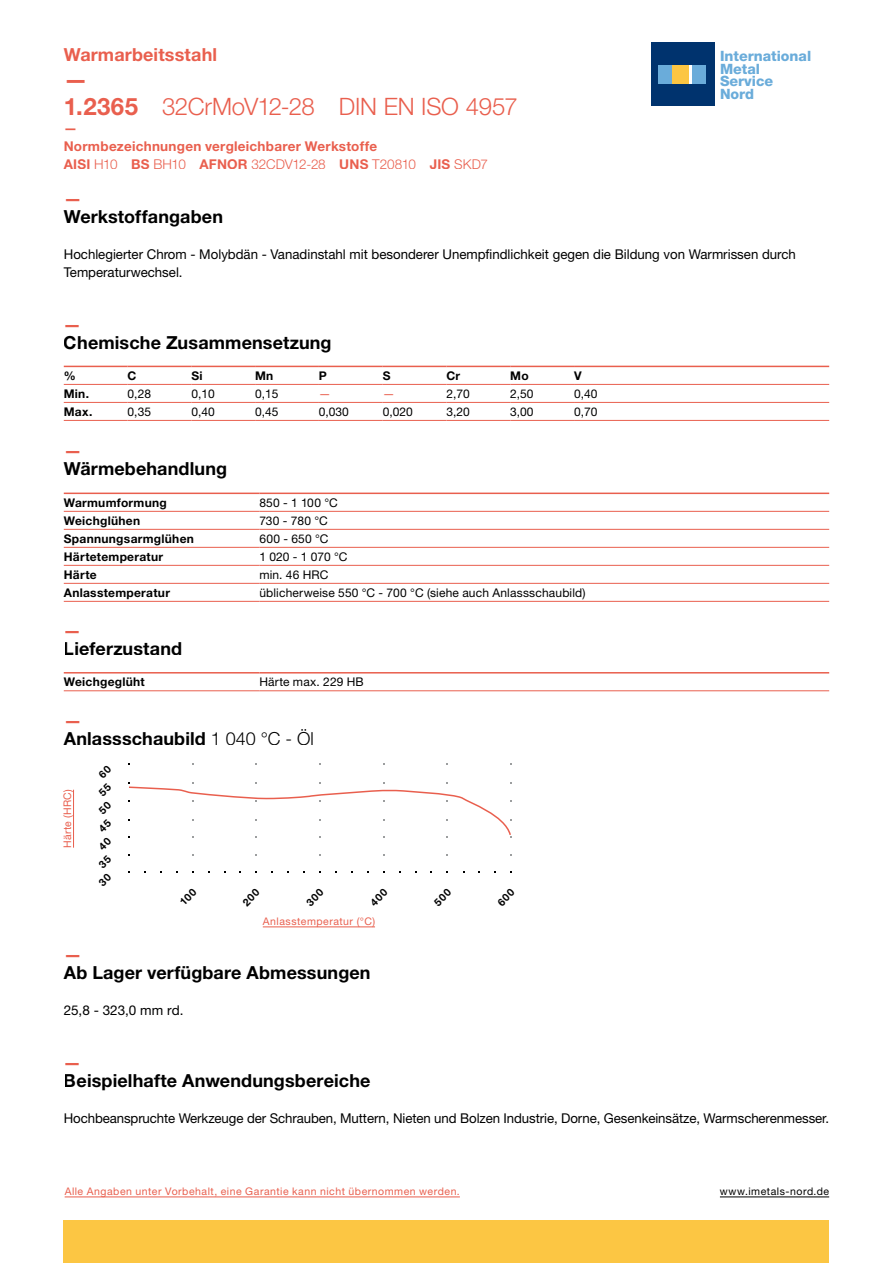
<style>
.page{position:relative;width:893px;height:1263px;background:#fff}
.page>*{position:absolute;margin:0;border:0;box-sizing:border-box;transform-origin:0 0}
.t1{font:300 24px "Helvetica Neue LT Std";letter-spacing:-.015em;color:#e95f4e}
.t2{font:700 24px "Helvetica Neue LT Std";color:#e95f4e}
.t3{font:700 18px/18px "Helvetica Neue LT Std";letter-spacing:.005em;color:#000}
.t4{font:700 18px "Helvetica Neue LT Std";letter-spacing:.01em;color:#e95f4e}
.t5{font:800 14.25px/12.6px "Helvetica Neue LT Std";color:#6aacda}
.t6{font:13.5px/18px "Helvetica Neue LT Std";color:#000}
.t7{font:700 13.5px/18px "Helvetica Neue LT Std";letter-spacing:.02em;color:#e95f4e}
.t8{font:12px "Helvetica Neue LT Std";letter-spacing:.01em;color:#000}
.t9{font:700 12px "Helvetica Neue LT Std";letter-spacing:.025em;color:#000}
.t10{font:12px "Helvetica Neue LT Pro";color:#000}
.t11{font:12px "Helvetica Neue LT Pro";color:#e95f4e}
.t12{font:10.5px "Helvetica Neue LT Pro";letter-spacing:.05em;color:#e95f4e}
.t13{font:10.5px "Helvetica Neue LT Pro";letter-spacing:.045em;color:#000}
.t14{font:10.5px "Helvetica Neue LT Std";letter-spacing:.02em;color:#e95f4e}
.s1{font-weight:700}
.s2{font-weight:300}
.s3{color:#e95f4e}
</style>
<div class="page">
<div style="left:64px;top:1220px;width:765px;height:43px;background:#fcc643"></div>
<div style="left:651px;top:43px;width:63px;height:63px;background:#00336e"></div>
<div style="left:672px;top:65px;width:18px;height:19px;background:#fcc643"></div>
<div style="left:659px;top:65px;width:13px;height:19px;background:#6aacda"></div>
<svg style="left:689px;top:65px;width:4px;height:19px"></svg>
<div style="left:693px;top:65px;width:13px;height:19px;background:#6aacda"></div>
<hr style="left:64px;top:384px;width:64px;height:1px;background:#e95f4e">
<hr style="left:128px;top:384px;width:63px;height:1px;background:#e95f4e">
<hr style="left:191px;top:384px;width:64px;height:1px;background:#e95f4e">
<hr style="left:255px;top:384px;width:64px;height:1px;background:#e95f4e">
<hr style="left:319px;top:384px;width:64px;height:1px;background:#e95f4e">
<hr style="left:383px;top:384px;width:63px;height:1px;background:#e95f4e">
<hr style="left:446px;top:384px;width:64px;height:1px;background:#e95f4e">
<hr style="left:510px;top:384px;width:64px;height:1px;background:#e95f4e">
<hr style="left:574px;top:384px;width:255px;height:1px;background:#e95f4e">
<hr style="left:64px;top:402px;width:64px;height:1px;background:#e95f4e">
<hr style="left:128px;top:402px;width:63px;height:1px;background:#e95f4e">
<hr style="left:191px;top:402px;width:64px;height:1px;background:#e95f4e">
<hr style="left:255px;top:402px;width:64px;height:1px;background:#e95f4e">
<hr style="left:319px;top:402px;width:64px;height:1px;background:#e95f4e">
<hr style="left:383px;top:402px;width:63px;height:1px;background:#e95f4e">
<hr style="left:446px;top:402px;width:64px;height:1px;background:#e95f4e">
<hr style="left:510px;top:402px;width:64px;height:1px;background:#e95f4e">
<hr style="left:574px;top:402px;width:255px;height:1px;background:#e95f4e">
<hr style="left:64px;top:420px;width:64px;height:1px;background:#e95f4e">
<hr style="left:128px;top:420px;width:63px;height:1px;background:#e95f4e">
<hr style="left:191px;top:420px;width:64px;height:1px;background:#e95f4e">
<hr style="left:255px;top:420px;width:64px;height:1px;background:#e95f4e">
<hr style="left:319px;top:420px;width:64px;height:1px;background:#e95f4e">
<hr style="left:383px;top:420px;width:63px;height:1px;background:#e95f4e">
<hr style="left:446px;top:420px;width:64px;height:1px;background:#e95f4e">
<hr style="left:510px;top:420px;width:64px;height:1px;background:#e95f4e">
<hr style="left:574px;top:420px;width:255px;height:1px;background:#e95f4e">
<hr style="left:64px;top:366px;width:64px;height:1px;background:#e95f4e">
<hr style="left:128px;top:366px;width:63px;height:1px;background:#e95f4e">
<hr style="left:191px;top:366px;width:64px;height:1px;background:#e95f4e">
<hr style="left:255px;top:366px;width:64px;height:1px;background:#e95f4e">
<hr style="left:319px;top:366px;width:64px;height:1px;background:#e95f4e">
<hr style="left:383px;top:366px;width:63px;height:1px;background:#e95f4e">
<hr style="left:446px;top:366px;width:64px;height:1px;background:#e95f4e">
<hr style="left:510px;top:366px;width:64px;height:1px;background:#e95f4e">
<hr style="left:574px;top:366px;width:255px;height:1px;background:#e95f4e">
<hr style="left:73px;top:790px;width:1px;height:58px;background:#e95f4e">
<hr style="left:263px;top:926px;width:112px;height:1px;background:#e95f4e">
<svg style="left:128px;top:782px;width:384px;height:56px"></svg>
<hr style="left:65px;top:1196px;width:395px;height:1px;background:#e95f4e">
<hr style="left:720px;top:1196px;width:109px;height:1px;background:#000">
<hr style="left:64px;top:511px;width:195px;height:1px;background:#e95f4e">
<hr style="left:259px;top:511px;width:570px;height:1px;background:#e95f4e">
<hr style="left:64px;top:529px;width:195px;height:1px;background:#e95f4e">
<hr style="left:259px;top:529px;width:570px;height:1px;background:#e95f4e">
<hr style="left:64px;top:547px;width:195px;height:1px;background:#e95f4e">
<hr style="left:259px;top:547px;width:570px;height:1px;background:#e95f4e">
<hr style="left:64px;top:565px;width:195px;height:1px;background:#e95f4e">
<hr style="left:259px;top:565px;width:570px;height:1px;background:#e95f4e">
<hr style="left:64px;top:583px;width:195px;height:1px;background:#e95f4e">
<hr style="left:259px;top:583px;width:570px;height:1px;background:#e95f4e">
<hr style="left:64px;top:601px;width:195px;height:1px;background:#e95f4e">
<hr style="left:259px;top:601px;width:570px;height:1px;background:#e95f4e">
<hr style="left:64px;top:493px;width:195px;height:1px;background:#e95f4e">
<hr style="left:259px;top:493px;width:570px;height:1px;background:#e95f4e">
<hr style="left:64px;top:690px;width:195px;height:1px;background:#e95f4e">
<hr style="left:259px;top:690px;width:570px;height:1px;background:#e95f4e">
<hr style="left:64px;top:672px;width:195px;height:1px;background:#e95f4e">
<hr style="left:259px;top:672px;width:570px;height:1px;background:#e95f4e">
<h2 class="t4" style="left:64px;top:43px;width:155px">Warmarbeitsstahl</h2>
<h1 class="t2" style="left:64px;top:64px;width:25px">—</h1>
<h1 class="t1" style="left:64px;top:91px;width:456px"><span class="s1">1.2365</span> 32CrMoV12-28 DIN EN ISO 4957</h1>
<p class="t7" style="left:64px;top:118px;width:426px">—<br>Normbezeichnungen vergleichbarer Werkstoffe<br>AISI <span class="s2">H10</span> BS <span class="s2">BH10</span> AFNOR <span class="s2">32CDV12-28</span> UNS <span class="s2">T20810</span> JIS <span class="s2">SKD7</span></p>
<h2 class="t4" style="left:64px;top:187px;width:19px">—</h2>
<h2 class="t3" style="left:64px;top:207px;width:161px">Werkstoffangaben</h2>
<p class="t5" style="left:720px;top:50px;width:93px">International<br>Metal<br>Service</p>
<p class="t5" style="left:720px;top:87px;width:36px">Nord</p>
<p class="t6" style="left:64px;top:245px;width:734px">Hochlegierter Chrom - Molybdän - Vanadinstahl mit besonderer Unempfindlichkeit gegen die Bildung von Warmrissen durch<br>Temperaturwechsel.</p>
<h2 class="t4" style="left:64px;top:313px;width:19px">—</h2>
<h2 class="t3" style="left:64px;top:333px;width:269px">Chemische Zusammensetzung</h2>
<p class="t9" style="left:64px;top:368px;width:13px">%</p>
<p class="t9" style="left:128px;top:368px;width:10px">C</p>
<p class="t9" style="left:191px;top:368px;width:13px">Si</p>
<p class="t9" style="left:255px;top:368px;width:20px">Mn</p>
<p class="t9" style="left:319px;top:368px;width:10px">P</p>
<p class="t9" style="left:383px;top:368px;width:9px">S</p>
<p class="t9" style="left:446px;top:368px;width:15px">Cr</p>
<p class="t9" style="left:510px;top:368px;width:20px">Mo</p>
<p class="t9" style="left:574px;top:368px;width:9px">V</p>
<p class="t9" style="left:64px;top:386px;width:27px">Min.</p>
<p class="t8" style="left:128px;top:386px;width:25px">0,28</p>
<p class="t8" style="left:191px;top:386px;width:25px">0,10</p>
<p class="t10" style="left:255px;top:386px;width:25px">0,15</p>
<p class="t11" style="left:319px;top:386px;width:13px">—</p>
<p class="t11" style="left:383px;top:386px;width:13px">—</p>
<p class="t8" style="left:446px;top:386px;width:25px">2,70</p>
<p class="t8" style="left:510px;top:386px;width:25px">2,50</p>
<p class="t10" style="left:574px;top:386px;width:25px">0,40</p>
<p class="t9" style="left:64px;top:404px;width:30px">Max.</p>
<p class="t8" style="left:128px;top:404px;width:25px">0,35</p>
<p class="t8" style="left:191px;top:404px;width:25px">0,40</p>
<p class="t8" style="left:255px;top:404px;width:25px">0,45</p>
<p class="t8" style="left:319px;top:404px;width:32px">0,030</p>
<p class="t8" style="left:383px;top:404px;width:32px">0,020</p>
<p class="t8" style="left:446px;top:404px;width:25px">3,20</p>
<p class="t8" style="left:510px;top:404px;width:25px">3,00</p>
<p class="t8" style="left:574px;top:404px;width:25px">0,70</p>
<h2 class="t4" style="left:64px;top:439px;width:19px">—</h2>
<h2 class="t3" style="left:64px;top:459px;width:165px">Wärmebehandlung</h2>
<p class="t9" style="left:64px;top:495px;width:105px">Warmumformung</p>
<p class="t8" style="left:259px;top:495px;width:80px">850 - 1 100 °C</p>
<p class="t9" style="left:64px;top:513px;width:78px">Weichglühen</p>
<p class="t8" style="left:259px;top:513px;width:70px">730 - 780 °C</p>
<p class="t9" style="left:64px;top:531px;width:132px">Spannungsarmglühen</p>
<p class="t8" style="left:259px;top:531px;width:71px">600 - 650 °C</p>
<p class="t9" style="left:64px;top:549px;width:101px">Härtetemperatur</p>
<p class="t8" style="left:259px;top:549px;width:90px">1 020 - 1 070 °C</p>
<p class="t9" style="left:64px;top:567px;width:34px">Härte</p>
<p class="t8" style="left:259px;top:567px;width:71px">min. 46 HRC</p>
<p class="t9" style="left:64px;top:585px;width:108px">Anlasstemperatur</p>
<p class="t8" style="left:259px;top:585px;width:328px">üblicherweise 550 °C - 700 °C (siehe auch Anlassschaubild)</p>
<h2 class="t4" style="left:64px;top:619px;width:19px">—</h2>
<h2 class="t3" style="left:64px;top:639px;width:120px">Lieferzustand</h2>
<p class="t9" style="left:64px;top:674px;width:82px">Weichgeglüht</p>
<p class="t8" style="left:259px;top:675px;width:106px">Härte max. 229 HB</p>
<h2 class="t3" style="left:64px;top:711px;width:252px"><span class="s3">—<br></span>Anlassschaubild <span class="s2">1 040 °C - Öl</span></h2>
<p class="t14" style="left:61px;top:848px;width:60px;rotate:-90deg">Härte (HRC)</p>
<p class="t12" style="left:263px;top:915px;width:114px">Anlasstemperatur (°C)</p>
<h2 class="t4" style="left:64px;top:943px;width:19px">—</h2>
<h2 class="t3" style="left:64px;top:963px;width:308px">Ab Lager verfügbare Abmessungen</h2>
<p class="t6" style="left:64px;top:1001px;width:121px">25,8 - 323,0 mm rd.</p>
<h2 class="t4" style="left:64px;top:1051px;width:19px">—</h2>
<h2 class="t3" style="left:64px;top:1071px;width:308px">Beispielhafte Anwendungsbereiche</h2>
<p class="t6" style="left:64px;top:1109px;width:767px">Hochbeanspruchte Werkzeuge der Schrauben, Muttern, Nieten und Bolzen Industrie, Dorne, Gesenkeinsätze, Warmscherenmesser.</p>
<p class="t12" style="left:65px;top:1185px;width:397px">Alle Angaben unter Vorbehalt, eine Garantie kann nicht übernommen werden.</p>
<p class="t13" style="left:720px;top:1185px;width:111px">www.imetals-nord.de</p>
</div>
